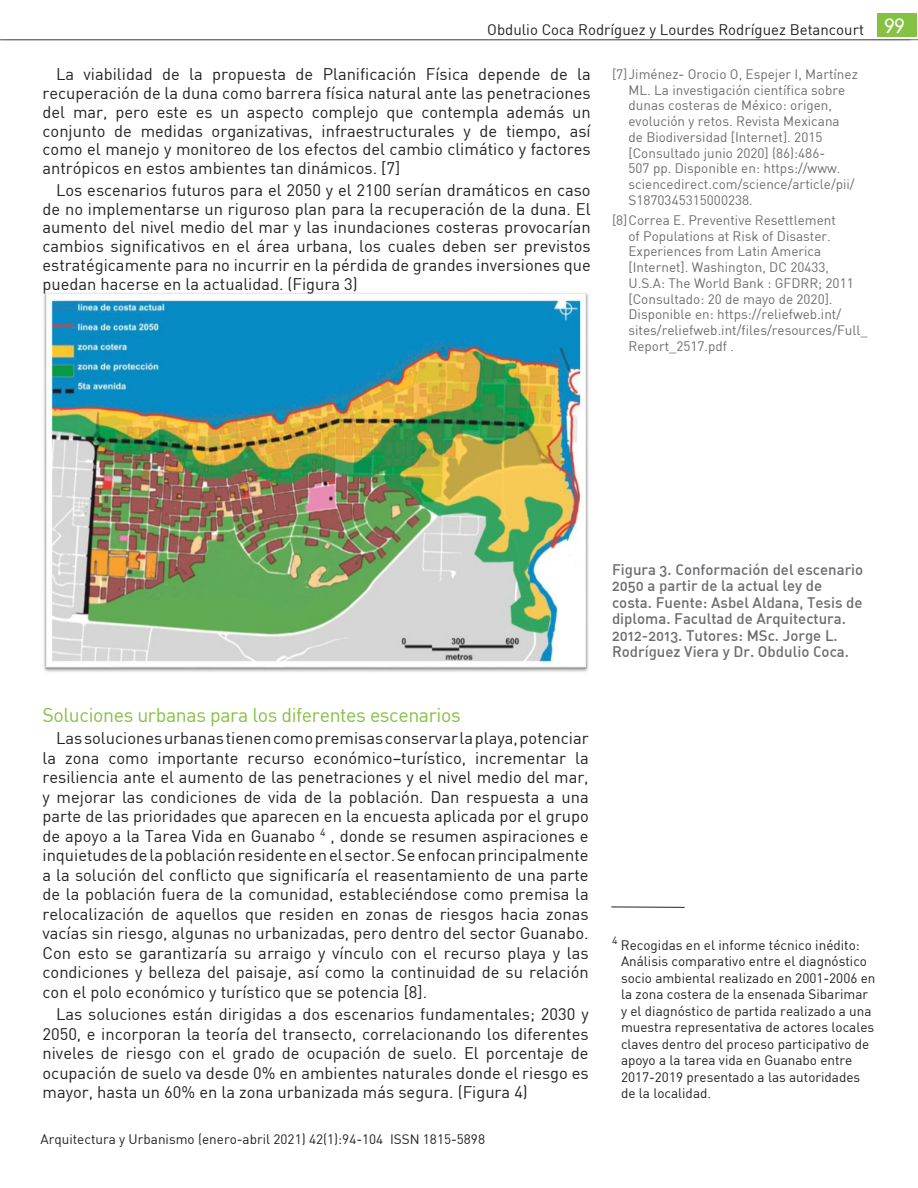
<style>
.page{position:relative;width:918px;height:1188px;background:#fff}
.page>*{position:absolute;margin:0;border:0;box-sizing:border-box;transform-origin:0 0}
.subtitulo_2{font:19.5px "DIN";letter-spacing:-.02em;color:#84c141}
.cuerpo_de_texto{font:16.5px/19.5px "DIN";color:#231f20;text-align:justify}
.pie_de_foto{font:15px/16.5px "DIN Medium Alternate";color:#6c6d70}
.t1{font:15px "DIN";color:#231f20}
.notas_bibligraficas{font:13.5px/15.8px "DIN";color:#6c6d70}
.pie_de_pagina{font:13.5px/16.5px "DIN";color:#231f20}
</style>
<div class="page">
<div style="left:878px;top:14px;width:39px;height:23px;background:#84c141"></div>
<hr style="left:0;top:39px;width:910px;height:1px;background:#6c6d70">
<hr style="left:1px;top:39px;width:917px;height:1px;background:#6c6d70">
<img style="left:43px;top:293px;width:546px;height:379px">
<svg style="left:611px;top:906px;width:74px;height:2px"></svg>
<p class="t1" style="left:487px;top:20px;width:419px">Obdulio Coca Rodríguez y Lourdes Rodríguez Betancourt <sup>99</sup></p>
<p class="cuerpo_de_texto" style="left:43px;top:65px;width:550px;line-height:18.8px;text-indent:14px">La viabilidad de la propuesta de Planificación Física depende de la recuperación de la duna como barrera física natural ante las penetraciones del mar, pero este es un aspecto complejo que contempla además un conjunto de medidas organizativas, infraestructurales y de tiempo, así como el manejo y monitoreo de los efectos del cambio climático y factores antrópicos en estos ambientes tan dinámicos. [7]</p>
<p class="cuerpo_de_texto" style="left:43px;top:180px;width:550px;line-height:18.8px;text-indent:14px">Los escenarios futuros para el 2050 y el 2100 serían dramáticos en caso de no implementarse un riguroso plan para la recuperación de la duna. El aumento del nivel medio del mar y las inundaciones costeras provocarían cambios significativos en el área urbana, los cuales deben ser previstos estratégicamente para no incurrir en la pérdida de grandes inversiones que puedan hacerse en la actualidad. (Figura 3)</p>
<p class="notas_bibligraficas" style="left:628px;top:66px;width:231px;text-indent:-16px">[7]Jiménez- Orocio O, Espejer I, Martínez ML. La investigación científica sobre dunas costeras de México: origen, evolución y retos. Revista Mexicana<br>de Biodiversidad [Internet]. 2015 [Consultado junio 2020] (86):486-<br>507 pp. Disponible en: https://www. sciencedirect.com/science/article/pii/ S1870345315000238.</p>
<p class="notas_bibligraficas" style="left:628px;top:212px;width:241px;text-indent:-16px">[8]Correa E. Preventive Resettlement<br>of Populations at Risk of Disaster.<br>Experiences from Latin America [Internet]. Washington, DC 20433, U.S.A: The World Bank : GFDRR; 2011 [Consultado: 20 de mayo de 2020].<br>Disponible en: https://reliefweb.int/ sites/reliefweb.int/files/resources/Full_ Report_2517.pdf .</p>
<p class="subtitulo_2" style="left:43px;top:702px;width:420px">Soluciones urbanas para los diferentes escenarios</p>
<p class="cuerpo_de_texto" style="left:43px;top:728px;width:548px;text-indent:14px">Las soluciones urbanas tienen como premisas conservar la playa, potenciar la zona como importante recurso económico–turístico, incrementar la resiliencia ante el aumento de las penetraciones y el nivel medio del mar, y mejorar las condiciones de vida de la población. Dan respuesta a una parte de las prioridades que aparecen en la encuesta aplicada por el grupo de apoyo a la Tarea Vida en Guanabo <sup>4</sup> , donde se resumen aspiraciones e inquietudes de la población residente en el sector. Se enfocan principalmente a la solución del conflicto que significaría el reasentamiento de una parte de la población fuera de la comunidad, estableciéndose como premisa la relocalización de aquellos que residen en zonas de riesgos hacia zonas vacías sin riesgo, algunas no urbanizadas, pero dentro del sector Guanabo.<br>Con esto se garantizaría su arraigo y vínculo con el recurso playa y las condiciones y belleza del paisaje, así como la continuidad de su relación con el polo económico y turístico que se potencia [8].</p>
<p class="cuerpo_de_texto" style="left:43px;top:1004px;width:548px;text-indent:14px">Las soluciones están dirigidas a dos escenarios fundamentales; 2030 y 2050, e incorporan la teoría del transecto, correlacionando los diferentes niveles de riesgo con el grado de ocupación de suelo. El porcentaje de ocupación de suelo va desde 0% en ambientes naturales donde el riesgo es mayor, hasta un 60% en la zona urbanizada más segura. (Figura 4)</p>
<p class="pie_de_pagina" style="left:40px;top:1131px;width:446px">Arquitectura y Urbanismo (enero-abril 2021) 42(1):94-104 ISSN 1815-5898</p>
<p class="pie_de_foto" style="left:612px;top:560px;width:253px">Figura 3. Conformación del escenario 2050 a partir de la actual ley de costa. Fuente: Asbel Aldana, Tesis de diploma. Facultad de Arquitectura.<br>2012-2013. Tutores: MSc. Jorge L.<br>Rodríguez Viera y Dr. Obdulio Coca.</p>
<p class="pie_de_pagina" style="left:621px;top:936px;width:256px;text-indent:-9px"><sup>4</sup> Recogidas en el informe técnico inédito:<br>Análisis comparativo entre el diagnóstico socio ambiental realizado en 2001-2006 en la zona costera de la ensenada Sibarimar y el diagnóstico de partida realizado a una muestra representativa de actores locales claves dentro del proceso participativo de apoyo a la tarea vida en Guanabo entre 2017-2019 presentado a las autoridades de la localidad.</p>
</div>
